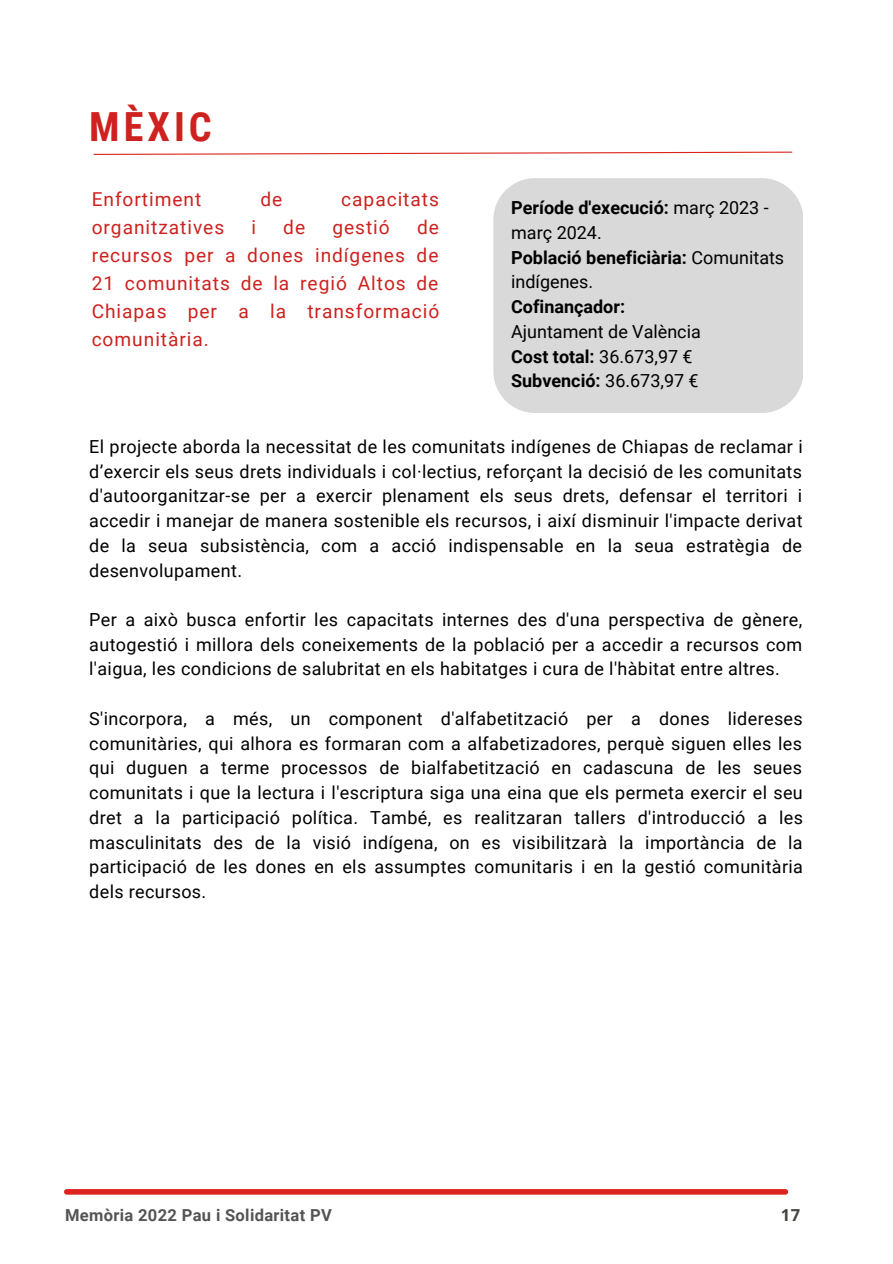
<style>
.page{position:relative;width:893px;height:1264px;background:#fff}
.page>*{position:absolute;margin:0;border:0;box-sizing:border-box;transform-origin:0 0}
.t1{font:700 40.2px "Roboto Condensed";letter-spacing:.1em;color:#cd221f}
.t2{font:19.2px/28px "Roboto";letter-spacing:.05em;color:#cd221f;text-align:justify}
.t3{font:18px/24.8px "Roboto";letter-spacing:.02em;color:#000;text-align:justify}
.t4{font:700 18px/24.8px "Roboto";color:#000}
.t5{font:18px/24.8px "Roboto";color:#000}
.t6{font:700 16.5px "Roboto";letter-spacing:.02em;color:#545454}
.t7{font:700 16.5px "Open Sans";color:#444440}
.s1{font-weight:400}
.s2{font-weight:700}
</style>
<div class="page">
<svg style="left:93px;top:151px;width:700px;height:4px"></svg>
<div style="left:493px;top:178px;width:310px;height:234px;background:#d9d9d9"></div>
<svg style="left:67px;top:1189px;width:718px;height:5px;background:#dd2522"></svg>
<h1 class="t1" style="left:89px;top:104px;width:124px">MÈXIC</h1>
<p class="t2" style="left:92px;top:185px;width:111px">Enfortiment</p>
<p class="t2" style="left:260px;top:185px;width:23px">de</p>
<p class="t2" style="left:341px;top:185px;width:99px">capacitats</p>
<p class="t2" style="left:92px;top:213px;width:134px">organitzatives</p>
<p class="t2" style="left:251px;top:213px;width:6px">i</p>
<p class="t2" style="left:283px;top:213px;width:23px">de</p>
<p class="t2" style="left:332px;top:213px;width:59px">gestió</p>
<p class="t2" style="left:92px;top:213px;width:349px;text-indent:325px">de recursos per a dones indígenes de 21 comunitats de la regió Altos de Chiapas per a la transformació comunitària.</p>
<p class="t4" style="left:511px;top:196px;width:274px">Període d'execució: <span class="s1">març 2023 - març 2024.<br></span>Població beneficiària: <span class="s1">Comunitats indígenes.</span></p>
<p class="t4" style="left:511px;top:294px;width:115px">Cofinançador:</p>
<p class="t5" style="left:511px;top:319px;width:191px">Ajuntament de València<br><span class="s2">Cost total:</span> 36.673,97 €<br><span class="s2">Subvenció:</span> 36.673,97 €</p>
<p class="t3" style="left:89px;top:434px;width:715px">El projecte aborda la necessitat de les comunitats indígenes de Chiapas de reclamar i d’exercir els seus drets individuals i col·lectius, reforçant la decisió de les comunitats d'autoorganitzar-se per a exercir plenament els seus drets, defensar el territori i accedir i manejar de manera sostenible els recursos, i així disminuir l'impacte derivat de la seua subsistència, com a acció indispensable en la seua estratègia de desenvolupament.</p>
<p class="t3" style="left:89px;top:607px;width:714px">Per a això busca enfortir les capacitats internes des d'una perspectiva de gènere, autogestió i millora dels coneixements de la població per a accedir a recursos com l'aigua, les condicions de salubritat en els habitatges i cura de l'hàbitat entre altres.</p>
<p class="t3" style="left:89px;top:706px;width:715px">S'incorpora, a més, un component d'alfabetització per a dones lidereses comunitàries, qui alhora es formaran com a alfabetizadores, perquè siguen elles les qui duguen a terme processos de bialfabetització en cadascuna de les seues comunitats i que la lectura i l'escriptura siga una eina que els permeta exercir el seu dret a la participació política. També, es realitzaran tallers d'introducció a les masculinitats des de la visió indígena, on es visibilitzarà la importància de la participació de les dones en els assumptes comunitaris i en la gestió comunitària dels recursos.</p>
<p class="t6" style="left:65px;top:1206px;width:268px">Memòria 2022 Pau i Solidaritat PV</p>
<p class="t7" style="left:780px;top:1203px;width:21px">17</p>
</div>
